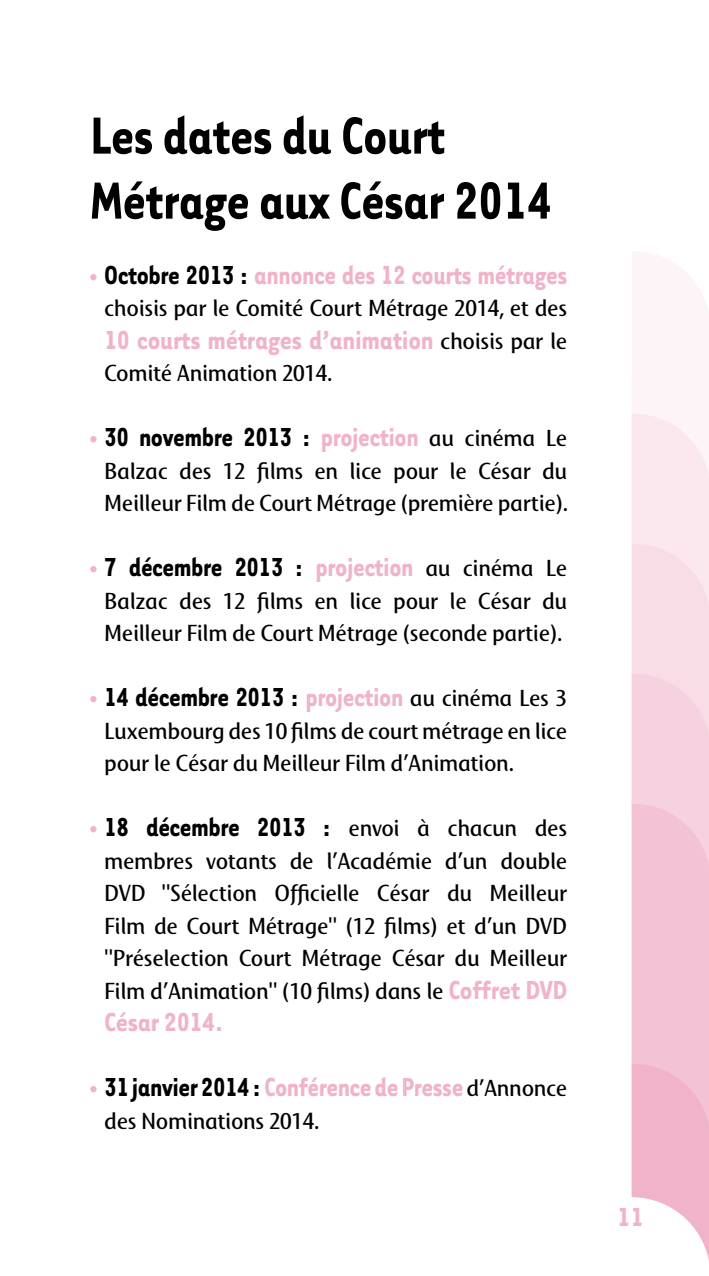
<style>
.page{position:relative;width:709px;height:1276px;background:#fff}
.page>*{position:absolute;margin:0;border:0;box-sizing:border-box;transform-origin:0 0}
.t1{font:700 60px/65px "Tarzana Narrow";letter-spacing:-.01em;color:#000;scale:.95 1}
.t2{font:700 30px "Tarzana Narrow";letter-spacing:-.015em;color:#000;scale:.95 1}
.t3{font:700 30px/65px "Tarzana Narrow";letter-spacing:-.015em;color:#f0b3ca}
.t4{font:700 30px "Tarzana Narrow";letter-spacing:-.015em;color:#f0b3ca;scale:.95 1}
.t5{font:22.5px/32.5px "Mosquito";letter-spacing:-.015em;color:#000;scale:.95 1}
.t6{font:22.5px "Mosquito";color:#f0b3ca}
.s1{color:#000}
.s2{font-family:"Mosquito";font-weight:400;font-size:22.5px;color:#000}
.s3{color:#f0b3ca}
.s4{font-family:"Mosquito";font-weight:400;font-size:22.5px}
.s5{font-family:"Tarzana Narrow";font-weight:700;font-size:30px;color:#f0b3ca}
</style>
<div class="page">
<svg style="left:632px;top:252px;width:77px;height:162px;fill:#fdf4f7"></svg>
<svg style="left:632px;top:414px;width:77px;height:130px;background:#fbe9ef"></svg>
<svg style="left:632px;top:544px;width:77px;height:130px;background:#f8dee7"></svg>
<svg style="left:632px;top:674px;width:77px;height:130px;background:#f6d2df"></svg>
<svg style="left:632px;top:804px;width:77px;height:97px;background:#f3c4d6"></svg>
<svg style="left:631px;top:901px;width:78px;height:360px;background:#f3c4d6"></svg>
<h1 class="t1" style="left:90px;top:100px;width:488px">Les dates du Court<br>Métrage aux César 2014</h1>
<h2 class="t4" style="left:104px;top:256px;width:489px"><span class="s1">Octobre 2013 :</span> annonce des 12 courts métrages</h2>
<p class="t5" style="left:104px;top:291px;width:489px">choisis par le Comité Court Métrage 2014, et des</p>
<h2 class="t3" style="left:104px;top:306px;width:464px">10 courts métrages d’animation <span class="s2">choisis par le</span></h2>
<p class="t5" style="left:104px;top:356px;width:242px">Comité Animation 2014.</p>
<p class="t6" style="left:88px;top:262px;width:12px">•</p>
<p class="t6" style="left:88px;top:425px;width:12px">•</p>
<h2 class="t2" style="left:104px;top:418px;width:489px">30 novembre 2013 : <span class="s3">projection</span> <span class="s4">au cinéma Le</span></h2>
<p class="t5" style="left:104px;top:454px;width:490px">Balzac des 12 films en lice pour le César du<br>Meilleur Film de Court Métrage (première partie).</p>
<p class="t6" style="left:88px;top:555px;width:12px">•</p>
<h2 class="t2" style="left:104px;top:548px;width:489px">7 décembre 2013 : <span class="s3">projection</span> <span class="s4">au cinéma Le</span></h2>
<p class="t5" style="left:104px;top:584px;width:489px">Balzac des 12 films en lice pour le César du<br>Meilleur Film de Court Métrage (seconde partie).</p>
<p class="t6" style="left:88px;top:685px;width:12px">•</p>
<h2 class="t2" style="left:104px;top:678px;width:489px">14 décembre 2013 : <span class="s3">projection</span> <span class="s4">au cinéma Les 3</span></h2>
<p class="t5" style="left:104px;top:714px;width:489px">Luxembourg des 10 films de court métrage en lice pour le César du Meilleur Film d’Animation.</p>
<p class="t6" style="left:88px;top:815px;width:12px">•</p>
<p class="t6" style="left:88px;top:1075px;width:12px">•</p>
<h2 class="t2" style="left:104px;top:808px;width:489px">18 décembre 2013 : <span class="s4">envoi à chacun des</span></h2>
<p class="t5" style="left:104px;top:844px;width:489px;text-align:justify">membres votants de l’Académie d’un double DVD "Sélection Officielle César du Meilleur Film de Court Métrage" (12 films) et d’un DVD "Préselection Court Métrage César du Meilleur Film d’Animation" (10 films) dans le <span class="s5">Coffret DVD</span></p>
<h2 class="t3" style="left:104px;top:988px;width:464px">César 2014.<br><span class="s1">31 janvier 2014 :</span> Conférence de Presse <span class="s2">d’Annonce</span></h2>
<p class="t5" style="left:104px;top:1104px;width:228px">des Nominations 2014.</p>
<h2 class="t3" style="left:617px;top:1183px;width:42px">111</h2>
</div>
